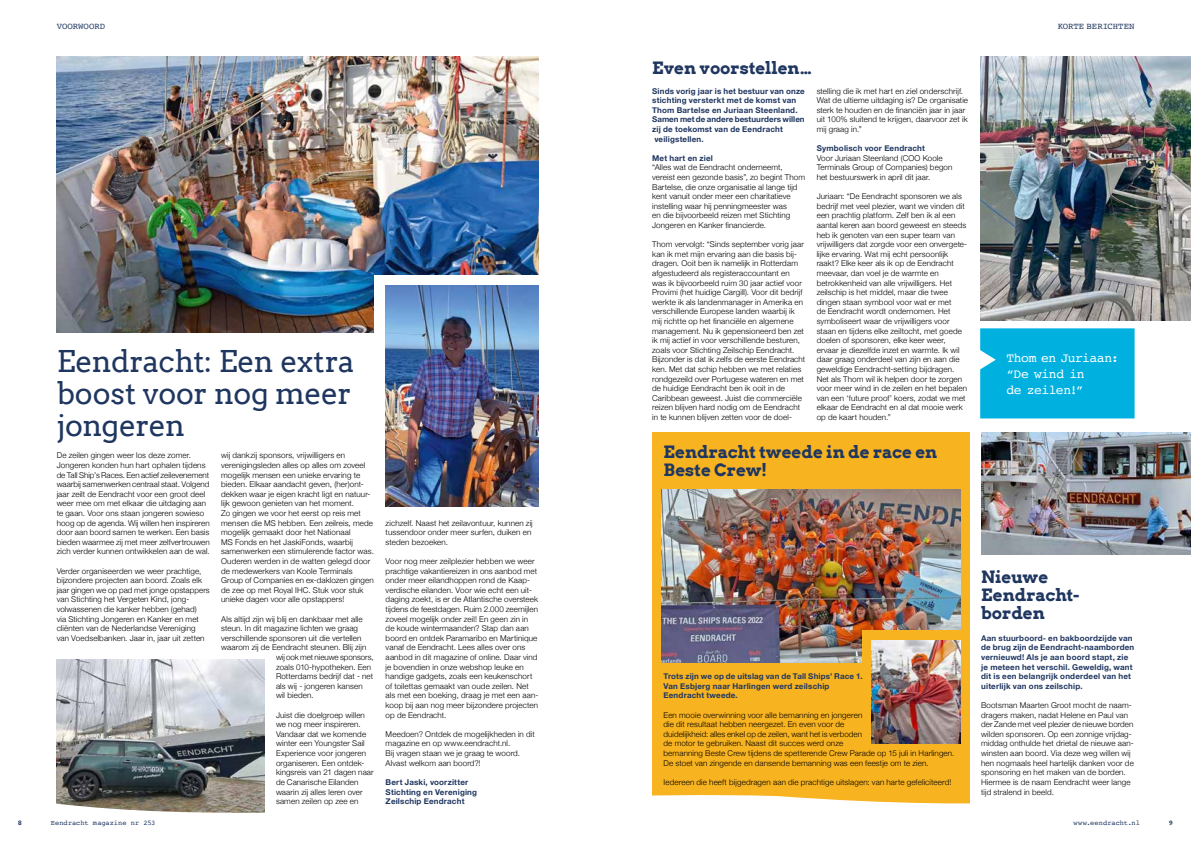
<style>
.page{position:relative;width:1191px;height:842px;background:#fff}
.page>*{position:absolute;margin:0;border:0;box-sizing:border-box;transform-origin:0 0}
.t1{font:30px/32px "Arvo";letter-spacing:-.02em;color:#1f3660;text-align:justify}
.t2{font:700 17px/18px "Arvo";letter-spacing:-.005em;color:#1f3660}
.t3{font:13px/16px "Courier";letter-spacing:-.03em;color:#fff}
.t4{font:9px "Courier";letter-spacing:-.005em;color:#1f3660}
.t5{font:300 8px/9.6px "Helvetica Neue";letter-spacing:.015em;color:#000}
.t6{font:700 8px/9.6px "Helvetica Neue";letter-spacing:.02em;color:#1f3660}
.t7{font:300 8px "Helvetica Neue";letter-spacing:-.005em;color:#000}
.t8{font:7px "Courier";color:#1f3660}
.t9{font:700 7px "Courier";color:#1f3660}
</style>
<div class="page">
<div style="left:652px;top:432px;width:317px;height:382px;background:#f8b321"></div>
<img style="left:57px;top:57px;width:482px;height:276px">
<div style="left:980px;top:328px;width:154px;height:90px;background:#00b1e0"></div>
<img style="left:661px;top:490px;width:299px;height:173px">
<img style="left:981px;top:432px;width:210px;height:122px">
<div style="left:374px;top:275px;width:165px;height:197px;background:#fff"></div>
<img style="left:57px;top:659px;width:208px;height:133px">
<img style="left:980px;top:57px;width:211px;height:264px">
<div style="left:862px;top:631px;width:99px;height:39px;background:#f8b321"></div>
<img style="left:871px;top:641px;width:89px;height:103px">
<svg style="left:56px;top:792px;width:914px;height:22px"></svg>
<img style="left:385px;top:286px;width:153px;height:220px">
<p class="t4" style="left:57px;top:20px;width:50px">VOORWOORD</p>
<p class="t4" style="left:1057px;top:20px;width:78px">KORTE BERICHTEN</p>
<h1 class="t1" style="left:57px;top:345px;width:299px">Eendracht: Een extra boost voor nog meer jongeren</h1>
<p class="t5" style="left:57px;top:450px;width:155px">De zeilen gingen weer los deze zomer.<br>Jongeren konden hun hart ophalen tijdens de Tall Ship’s Races. Een actief zeilevenement waarbij samenwerken centraal staat. Volgend jaar zeilt de Eendracht voor een groot deel weer mee om met elkaar die uitdaging aan te gaan. Voor ons staan jongeren sowieso hoog op de agenda. Wij willen hen inspireren door aan boord samen te werken. Een basis bieden waarmee zij met meer zelfvertrouwen zich verder kunnen ontwikkelen aan de wal.</p>
<p class="t5" style="left:57px;top:565px;width:155px">Verder organiseerden we weer prachtige, bijzondere projecten aan boord. Zoals elk jaar gingen we op pad met jonge opstappers van Stichting het Vergeten Kind, jong&shy;volwassenen die kanker hebben (gehad)<br>via Stichting Jongeren en Kanker en met cliënten van de Nederlandse Vereniging van Voedselbanken. Jaar in, jaar uit zetten</p>
<p class="t5" style="left:221px;top:450px;width:154px">wij dankzij sponsors, vrijwilligers en verenigingsleden alles op alles om zoveel mogelijk mensen een unieke ervaring te bieden. Elkaar aandacht geven, (her)ont&shy;dekken waar je eigen kracht ligt en natuur&shy;lijk gewoon genieten van het moment.<br>Zo gingen we voor het eerst op reis met mensen die MS hebben. Een zeilreis, mede mogelijk gemaakt door het Nationaal<br>MS Fonds en het JaskiFonds, waarbij samenwerken een stimulerende factor was.<br>Ouderen werden in de watten gelegd door de medewerkers van Koole Terminals Group of Companies en ex-daklozen gingen de zee op met Royal IHC. Stuk voor stuk unieke dagen voor alle opstappers!</p>
<p class="t5" style="left:221px;top:613px;width:143px">Als altijd zijn wij blij en dankbaar met alle</p>
<p class="t5" style="left:221px;top:623px;width:138px">steun. In dit magazine lichten we graag</p>
<p class="t5" style="left:221px;top:633px;width:142px">verschillende sponsoren uit die vertellen</p>
<p class="t5" style="left:221px;top:642px;width:147px">waarom zij de Eendracht steunen. Blij zijn</p>
<p class="t7" style="left:276px;top:651px;width:99px">wij ook met nieuwe sponsors,</p>
<p class="t5" style="left:276px;top:661px;width:97px">zoals 010-hypotheken. Een</p>
<p class="t5" style="left:276px;top:671px;width:99px">Rotterdams bedrijf dat - net</p>
<p class="t5" style="left:276px;top:681px;width:88px">als wij - jongeren kansen</p>
<p class="t5" style="left:276px;top:690px;width:39px">wil bieden.</p>
<p class="t5" style="left:276px;top:709px;width:99px">Juist die doelgroep willen we nog meer inspireren.<br>Vandaar dat we komende winter een Youngster Sail<br>Experience voor jongeren organiseren. Een ontdek&shy;kingsreis van 21 dagen naar de Canarische Eilanden waarin zij alles leren over samen zeilen op zee en</p>
<p class="t5" style="left:386px;top:517px;width:149px">zichzelf. Naast het zeilavontuur, kunnen zij tussendoor onder meer surfen, duiken en steden bezoeken.</p>
<p class="t5" style="left:386px;top:556px;width:154px">Voor nog meer zeilplezier hebben we weer prachtige vakantiereizen in ons aanbod met onder meer eilandhoppen rond de Kaap&shy;verdische eilanden. Voor wie echt een uit&shy;daging zoekt, is er de Atlantische oversteek tijdens de feestdagen. Ruim 2.000 zeemijlen zoveel mogelijk onder zeil! En geen zin in de koude wintermaanden? Stap dan aan boord en ontdek Paramaribo en Martinique vanaf de Eendracht. Lees alles over ons aanbod in dit magazine of online. Daar vind je bovendien in onze webshop leuke en handige gadgets, zoals een keukenschort of toilettas gemaakt van oude zeilen. Net als met een boeking, draag je met een aan&shy;koop bij aan nog meer bijzondere projecten op de Eendracht.</p>
<p class="t5" style="left:386px;top:729px;width:151px">Meedoen? Ontdek de mogelijkheden in dit magazine en op www.eendracht.nl.<br>Bij vragen staan we je graag te woord.<br>Alvast welkom aan boord?!</p>
<p class="t6" style="left:386px;top:777px;width:93px">Bert Jaski, voorzitter<br>Stichting en Vereniging<br>Zeilschip Eendracht</p>
<h2 class="t2" style="left:652px;top:59px;width:160px">Even voorstellen…</h2>
<p class="t6" style="left:652px;top:86px;width:154px">Sinds vorig jaar is het bestuur van onze stichting versterkt met de komst van Thom Bartelse en Juriaan Steenland.<br>Samen met de andere bestuurders willen zij de toekomst van de Eendracht veiligstellen.</p>
<p class="t6" style="left:652px;top:153px;width:62px">Met hart en ziel</p>
<p class="t5" style="left:652px;top:162px;width:154px">“Alles wat de Eendracht onderneemt, vereist een gezonde basis”, zo begint Thom Bartelse, die onze organisatie al lange tijd kent vanuit onder meer een charitatieve instelling waar hij penningmeester was<br>en die bijvoorbeeld reizen met Stichting Jongeren en Kanker financierde.</p>
<p class="t5" style="left:652px;top:239px;width:155px">Thom vervolgt: “Sinds september vorig jaar kan ik met mijn ervaring aan die basis bij&shy;dragen. Ooit ben ik namelijk in Rotterdam afgestudeerd als registeraccountant en was ik bijvoorbeeld ruim 30 jaar actief voor Provimi (het huidige Cargill). Voor dit bedrijf werkte ik als landenmanager in Amerika en verschillende Europese landen waarbij ik mij richtte op het financiële en algemene management. Nu ik gepensioneerd ben zet ik mij actief in voor verschillende besturen, zoals voor Stichting Zeilschip Eendracht.<br>Bijzonder is dat ik zelfs de eerste Eendracht ken. Met dat schip hebben we met relaties rondgezeild over Portugese wateren en met de huidige Eendracht ben ik ooit in de Caribbean geweest. Juist die commerciële reizen blijven hard nodig om de Eendracht in te kunnen blijven zetten voor de doel-</p>
<p class="t5" style="left:816px;top:85px;width:153px">stelling die ik met hart en ziel onderschrijf.<br>Wat de ultieme uitdaging is? De organisatie sterk te houden en de financiën jaar in jaar uit 100% sluitend te krijgen, daarvoor zet ik mij graag in.”</p>
<p class="t6" style="left:816px;top:144px;width:110px">Symbolisch voor Eendracht</p>
<p class="t5" style="left:816px;top:153px;width:137px">Voor Juriaan Steenland (COO Koole<br>Terminals Group of Companies) begon het bestuurswerk in april dit jaar.</p>
<p class="t5" style="left:816px;top:191px;width:152px">Juriaan: “De Eendracht sponsoren we als bedrijf met veel plezier, want we vinden dit een prachtig platform. Zelf ben ik al een aantal keren aan boord geweest en steeds heb ik genoten van een super team van vrijwilligers dat zorgde voor een onvergete&shy;lijke ervaring. Wat mij echt persoonlijk raakt? Elke keer als ik op de Eendracht meevaar, dan voel je de warmte en betrokkenheid van alle vrijwilligers. Het zeilschip is het middel, maar die twee dingen staan symbool voor wat er met<br>de Eendracht wordt ondernomen. Het symboliseert waar de vrijwilligers voor staan en tijdens elke zeiltocht, met goede doelen of sponsoren, elke keer weer, ervaar je diezelfde inzet en warmte. Ik wil daar graag onderdeel van zijn en aan die geweldige Eendracht-setting bijdragen.<br>Net als Thom wil ik helpen door te zorgen voor meer wind in de zeilen en het bepalen van een ‘future proof’ koers, zodat we met elkaar de Eendracht en al dat mooie werk op de kaart houden.”</p>
<h2 class="t2" style="left:663px;top:443px;width:275px">Eendracht tweede in de race en<br>Beste Crew!</h2>
<h3 class="t3" style="left:1006px;top:350px;width:114px">Thom en Juriaan: “De wind in<br>de zeilen!”</h3>
<p class="t6" style="left:663px;top:672px;width:201px">Trots zijn we op de uitslag van de Tall Ships’ Race 1.<br>Van Esbjerg naar Harlingen werd zeilschip<br>Eendracht tweede.</p>
<p class="t5" style="left:663px;top:709px;width:292px">Een mooie overwinning voor alle bemanning en jongeren<br>die dit resultaat hebben neergezet. En even voor de<br>duidelijkheid: alles enkel op de zeilen, want het is verboden<br>de motor te gebruiken. Naast dit succes werd onze<br>bemanning Beste Crew tijdens de spetterende Crew Parade op 15 juli in Harlingen.<br>De stoet van zingende en dansende bemanning was een feestje om te zien.</p>
<p class="t5" style="left:663px;top:777px;width:289px">Iedereen die heeft bijgedragen aan die prachtige uitslagen: van harte gefeliciteerd!</p>
<h2 class="t2" style="left:981px;top:568px;width:99px">Nieuwe<br>Eendracht&shy;borden</h2>
<p class="t6" style="left:981px;top:633px;width:155px">Aan stuurboord- en bakboordzijde van de brug zijn de Eendracht-naamborden vernieuwd! Als je aan boord stapt, zie je meteen het verschil. Geweldig, want dit is een belangrijk onderdeel van het uiterlijk van ons zeilschip.</p>
<p class="t5" style="left:981px;top:700px;width:154px">Bootsman Maarten Groot mocht de naam&shy;dragers maken, nadat Helene en Paul van der Zande met veel plezier de nieuwe borden wilden sponsoren. Op een zonnige vrijdag&shy;middag onthulde het drietal de nieuwe aan&shy;winsten aan boord. Via deze weg willen wij hen nogmaals heel hartelijk danken voor de sponsoring en het maken van de borden.<br>Hiermee is de naam Eendracht weer lange tijd stralend in beeld.</p>
<p class="t9" style="left:18px;top:817px;width:6px">8</p>
<p class="t8" style="left:51px;top:817px;width:106px">Eendracht magazine nr 253</p>
<p class="t8" style="left:1073px;top:817px;width:68px">www.eendracht.nl</p>
<p class="t9" style="left:1168px;top:817px;width:6px">9</p>
</div>
